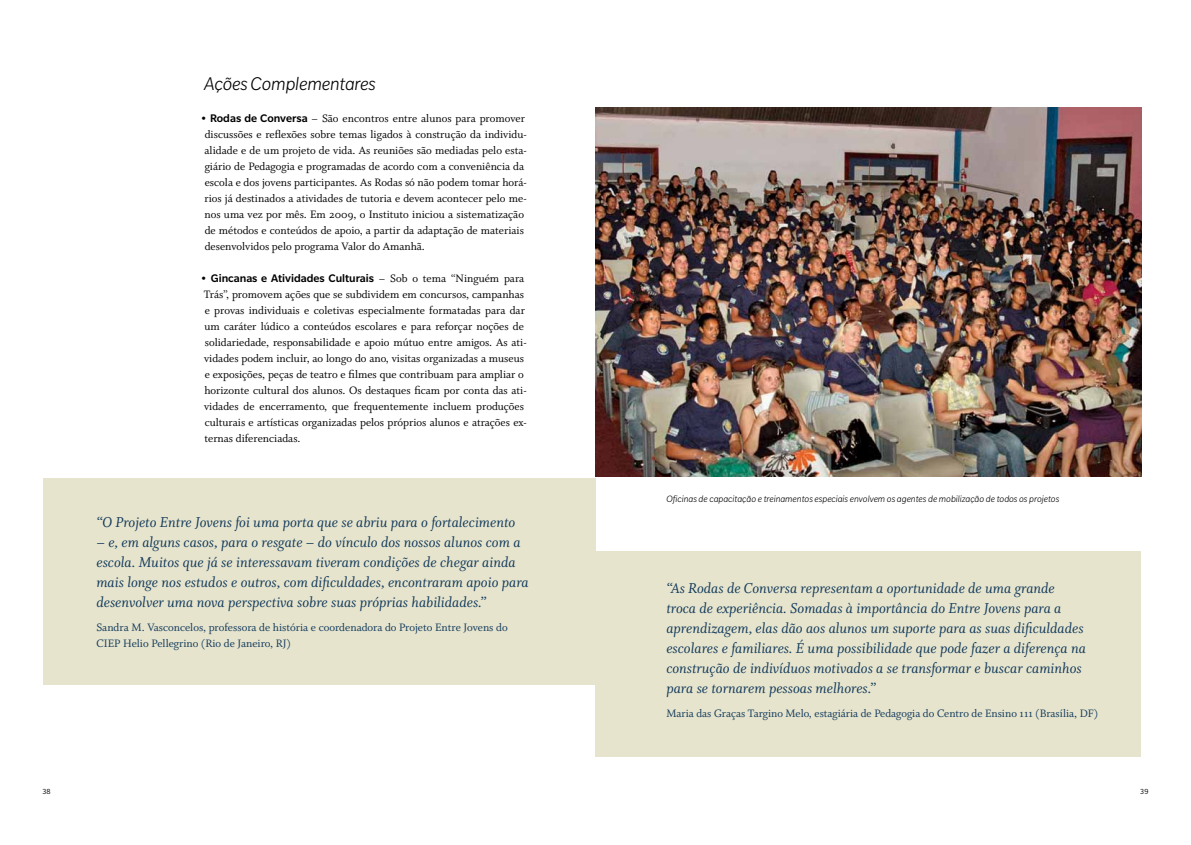
<style>
.page{position:relative;width:1191px;height:845px;background:#fff}
.page>*{position:absolute;margin:0;border:0;box-sizing:border-box;transform-origin:0 0}
.t1{font:italic 300 20px "Slate Std";letter-spacing:-.01em;color:#000}
.t2{font:16px/20px "Whitman Italic Os F";color:#10385a}
.t3{font:12px/16px "Whitman Roman Os F";color:#000}
.t4{font:12px/16px "Whitman Roman Os F";color:#10385a}
.t5{font:500 12px "Slate Std";color:#000}
.t6{font:italic 300 10px "Slate Std";color:#000}
.t7{font:8px "Slate Std";color:#000}
.s1{font-family:"Slate Std";font-weight:500}
.s2{font-family:"Whitman Roman Os F";font-weight:400}
</style>
<div class="page">
<img style="left:595px;top:108px;width:546px;height:368px">
<div style="left:595px;top:551px;width:546px;height:205px;background:#e6e4cd"></div>
<div style="left:43px;top:478px;width:552px;height:207px;background:#e6e4cd"></div>
<h1 class="t1" style="left:204px;top:73px;width:173px">Ações Complementares</h1>
<p class="t3" style="left:204px;top:110px;width:324px;text-indent:-4px"><span class="s1">• Rodas de Conversa</span> – São encontros entre alunos para promover discussões e reflexões sobre temas ligados à construção da individu&shy;alidade e de um projeto de vida. As reuniões são mediadas pelo esta&shy;giário de Pedagogia e programadas de acordo com a conveniência da escola e dos jovens participantes. As Rodas só não podem tomar horá&shy;rios já destinados a atividades de tutoria e devem acontecer pelo me&shy;nos uma vez por mês. Em 2009, o Instituto iniciou a sistematização de métodos e conteúdos de apoio, a partir da adaptação de materiais desenvolvidos pelo programa Valor do Amanhã.</p>
<p class="t5" style="left:200px;top:271px;width:325px">• Gincanas e Atividades Culturais <span class="s2">– Sob o tema “Ninguém para</span></p>
<p class="t3" style="left:204px;top:286px;width:324px">Trás”, promovem ações que se subdividem em concursos, campanhas e provas individuais e coletivas especialmente formatadas para dar um caráter lúdico a conteúdos escolares e para reforçar noções de solidariedade, responsabilidade e apoio mútuo entre amigos. As ati&shy;vidades podem incluir, ao longo do ano, visitas organizadas a museus e exposições, peças de teatro e filmes que contribuam para ampliar o horizonte cultural dos alunos. Os destaques ficam por conta das ati&shy;vidades de encerramento, que frequentemente incluem produções culturais e artísticas organizadas pelos próprios alunos e atrações ex&shy;ternas diferenciadas.</p>
<h2 class="t2" style="left:96px;top:513px;width:420px">“O Projeto Entre Jovens foi uma porta que se abriu para o fortalecimento</h2>
<p class="t2" style="left:96px;top:533px;width:434px">– e, em alguns casos, para o resgate – do vínculo dos nossos alunos com a escola. Muitos que já se interessavam tiveram condições de chegar ainda mais longe nos estudos e outros, com dificuldades, encontraram apoio para desenvolver uma nova perspectiva sobre suas próprias habilidades.”</p>
<p class="t4" style="left:96px;top:619px;width:413px">Sandra M. Vasconcelos, professora de história e coordenadora do Projeto Entre Jovens do<br>CIEP Helio Pellegrino (Rio de Janeiro, RJ)</p>
<p class="t6" style="left:666px;top:494px;width:394px">Oficinas de capacitação e treinamentos especiais envolvem os agentes de mobilização de todos os projetos</p>
<p class="t2" style="left:666px;top:579px;width:421px">“As Rodas de Conversa representam a oportunidade de uma grande troca de experiência. Somadas à importância do Entre Jovens para a aprendizagem, elas dão aos alunos um suporte para as suas dificuldades escolares e familiares. É uma possibilidade que pode fazer a diferença na construção de indivíduos motivados a se transformar e buscar caminhos para se tornarem pessoas melhores.”</p>
<p class="t4" style="left:666px;top:705px;width:433px">Maria das Graças Targino Melo, estagiária de Pedagogia do Centro de Ensino 111 (Brasília, DF)</p>
<p class="t7" style="left:43px;top:787px;width:10px">38</p>
<p class="t7" style="left:1140px;top:787px;width:10px">39</p>
</div>
